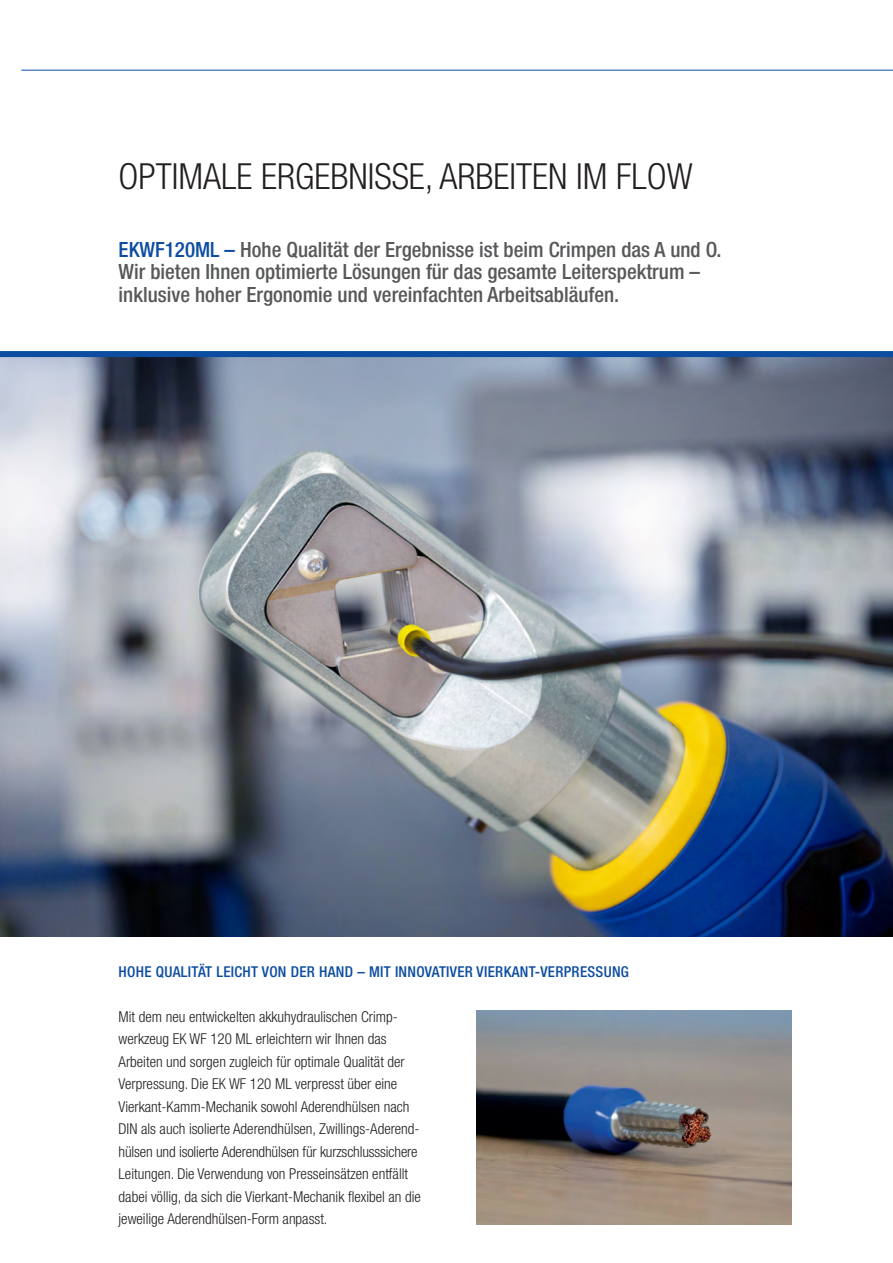
<style>
.page{position:relative;width:893px;height:1263px;background:#fff}
.page>*{position:absolute;margin:0;border:0;box-sizing:border-box;transform-origin:0 0}
.t1{font:300 condensed 36px "Helvetica Neue LT Pro";color:#231f20}
.t2{font:500 condensed 21px/22.5px "Helvetica Neue LT Pro";color:#57585a}
.t3{font:300 condensed 15px/22.5px "Helvetica Neue LT Pro";color:#231f20}
.t4{font:500 condensed 15px "Helvetica Neue LT Pro";letter-spacing:.02em;color:#0d4da1}
.s1{color:#0d4da1}
</style>
<div class="page">
<hr style="left:892px;top:351px;width:1px;height:586px;background:#e6e7e9">
<img style="left:0;top:357px;width:893px;height:579px">
<hr style="left:21px;top:70px;width:872px;height:1px;background:#0d4da1">
<div style="left:0;top:351px;width:893px;height:6px;background:#0d4da1"></div>
<img style="left:476px;top:1010px;width:316px;height:214px">
<h1 class="t1" style="left:119px;top:156px;width:576px">OPTIMALE ERGEBNISSE, ARBEITEN IM FLOW</h1>
<h2 class="t2" style="left:119px;top:238px;width:604px"><span class="s1">EKWF120ML –</span> Hohe Qualität der Ergebnisse ist beim Crimpen das A und O.<br>Wir bieten Ihnen optimierte Lösungen für das gesamte Leiterspektrum – inklusive hoher Ergonomie und vereinfachten Arbeitsabläufen.</h2>
<p class="t4" style="left:119px;top:962px;width:512px">HOHE QUALITÄT LEICHT VON DER HAND – MIT INNOVATIVER VIERKANT-VERPRESSUNG</p>
<p class="t3" style="left:119px;top:1005px;width:304px">Mit dem neu entwickelten akkuhydraulischen Crimp&shy;werkzeug EK WF 120 ML erleichtern wir Ihnen das Arbeiten und sorgen zugleich für optimale Qualität der Verpressung. Die EK WF 120 ML verpresst über eine Vierkant-Kamm-Mechanik sowohl Aderendhülsen nach DIN als auch isolierte Aderendhülsen, Zwillings-Aderend&shy;hülsen und isolierte Aderendhülsen für kurzschlusssichere Leitungen. Die Verwendung von Presseinsätzen entfällt dabei völlig, da sich die Vierkant-Mechanik flexibel an die jeweilige Aderendhülsen-Form anpasst.</p>
</div>
